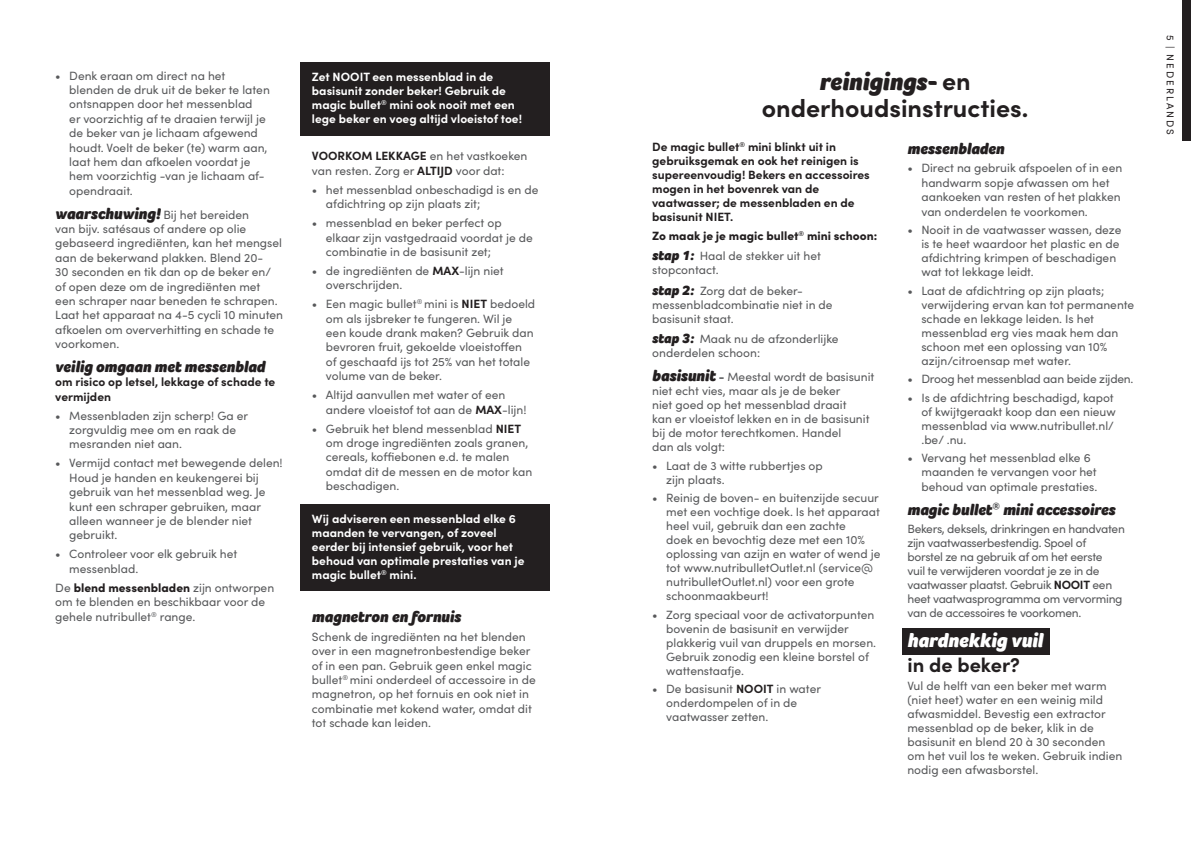
<style>
.page{position:relative;width:1191px;height:842px;background:#fff}
.page>*{position:absolute;margin:0;border:0;box-sizing:border-box;transform-origin:0 0}
.t1{font:700 25px "Sofia Pro";color:#231f20}
.t2{font:italic 900 25px "Foco";color:#231f20}
.t3{font:italic 900 20px "Foco";color:#fff}
.t4{font:700 20px "Sofia Pro";color:#231f20}
.t5{font:italic 900 16px "Foco";color:#231f20}
.t6{font:12px/14.4px "Sofia Pro";color:#58595b}
.t7{font:700 12px/14px "Sofia Pro";color:#fff}
.t8{font:12px/14px "Sofia Pro";letter-spacing:-.025em;color:#58595b}
.t9{font:700 12px/14px "Sofia Pro";color:#231f20}
.t10{font:900 12px/20.5px "Sofia Pro";color:#231f20}
.t11{font:12px "Sofia Pro";letter-spacing:-.02em;color:#58595b}
.t12{font:10px "Sofia Pro";letter-spacing:.2em;color:#231f20}
.s1{font-family:"Foco";font-weight:900;font-style:italic;font-size:16px;color:#231f20}
.s2{font-weight:900;color:#231f20}
.s3{font-weight:700;color:#231f20}
.s4{font-family:"Sofia Pro";font-weight:700;font-style:normal}
.s5{font-family:"Foco";font-style:italic;font-size:14px}
.s6{font-weight:400;color:#58595b}
.s7{font-family:"Foco";font-weight:900;font-style:italic;font-size:14px;color:#231f20}
.s8{font-weight:900}
</style>
<div class="page">
<div style="left:902px;top:628px;width:147px;height:26px;background:#231f20"></div>
<div style="left:1183px;top:0;width:8px;height:140px;background:#231f20"></div>
<div style="left:300px;top:63px;width:250px;height:73px;background:#231f20"></div>
<div style="left:300px;top:504px;width:250px;height:86px;background:#231f20"></div>
<p class="t6" style="left:69px;top:67px;width:202px;text-indent:-14px">• Denk eraan om direct na het blenden de druk uit de beker te laten ontsnappen door het messenblad<br>er voorzichtig af te draaien terwijl je de beker van je lichaam afgewend houdt. Voelt de beker (te) warm aan, laat hem dan afkoelen voordat je hem voorzichtig -van je lichaam af&shy;opendraait.</p>
<p class="t6" style="left:55px;top:206px;width:229px"><span class="s1">waarschuwing!</span> Bij het bereiden<br>van bijv. satésaus of andere op olie gebaseerd ingrediënten, kan het mengsel aan de bekerwand plakken. Blend 20-<br>30 seconden en tik dan op de beker en/ of open deze om de ingrediënten met een schraper naar beneden te schrapen.<br>Laat het apparaat na 4-5 cycli 10 minuten afkoelen om oververhitting en schade te voorkomen.</p>
<h3 class="t5" style="left:55px;top:356px;width:211px">veilig omgaan met messenblad</h3>
<p class="t9" style="left:55px;top:374px;width:222px;line-height:14.4px">om risico op letsel, lekkage of schade te vermijden</p>
<p class="t6" style="left:69px;top:408px;width:180px;text-indent:-14px">• Messenbladen zijn scherp! Ga er zorgvuldig mee om en raak de mesranden niet aan.</p>
<p class="t6" style="left:69px;top:455px;width:215px;text-indent:-14px">• Vermijd contact met bewegende delen!<br>Houd je handen en keukengerei bij gebruik van het messenblad weg. Je kunt een schraper gebruiken, maar alleen wanneer je de blender niet gebruikt.</p>
<p class="t6" style="left:69px;top:546px;width:169px;text-indent:-14px">• Controleer voor elk gebruik het messenblad.</p>
<p class="t6" style="left:55px;top:580px;width:220px">De <span class="s2">blend messenbladen</span> zijn ontworpen om te blenden en beschikbaar voor de gehele nutribullet<sup>®</sup> range.</p>
<p class="t7" style="left:312px;top:69px;width:212px">Zet NOOIT een messenblad in de basisunit zonder beker! Gebruik de magic bullet<sup>®</sup> mini ook nooit met een lege beker en voeg altijd vloeistof toe!</p>
<p class="t6" style="left:312px;top:148px;width:217px"><span class="s3">VOORKOM LEKKAGE</span> en het vastkoeken van resten. Zorg er <span class="s3">ALTIJD</span> voor dat:</p>
<p class="t6" style="left:326px;top:182px;width:214px;text-indent:-14px">• het messenblad onbeschadigd is en de afdichtring op zijn plaats zit;</p>
<p class="t6" style="left:326px;top:215px;width:208px;text-indent:-14px">• messenblad en beker perfect op elkaar zijn vastgedraaid voordat je de combinatie in de basisunit zet;</p>
<p class="t6" style="left:326px;top:263px;width:179px;text-indent:-14px">• de ingrediënten de <span class="s3">MAX</span>-lijn niet overschrijden.</p>
<p class="t6" style="left:326px;top:296px;width:211px;text-indent:-14px">• Een magic bullet<sup>®</sup> mini is <span class="s3">NIET</span> bedoeld om als ijsbreker te fungeren. Wil je een koude drank maken? Gebruik dan bevroren fruit, gekoelde vloeistoffen of geschaafd ijs tot 25% van het totale volume van de beker.</p>
<p class="t6" style="left:326px;top:387px;width:202px;text-indent:-14px">• Altijd aanvullen met water of een andere vloeistof tot aan de <span class="s3">MAX</span>-lijn!</p>
<p class="t6" style="left:326px;top:420px;width:208px;text-indent:-14px">• Gebruik het blend messenblad <span class="s3">NIET </span>om droge ingrediënten zoals granen, cereals, koffiebonen e.d. te malen omdat dit de messen en de motor kan beschadigen.</p>
<p class="t7" style="left:312px;top:511px;width:214px">Wij adviseren een messenblad elke 6 maanden te vervangen, of zoveel eerder bij intensief gebruik, voor het behoud van optimale prestaties van je magic bullet<sup>®</sup> mini.</p>
<h3 class="t5" style="left:312px;top:606px;width:151px">magnetron en fornuis</h3>
<p class="t6" style="left:312px;top:629px;width:225px">Schenk de ingrediënten na het blenden over in een magnetronbestendige beker of in een pan. Gebruik geen enkel magic bullet<sup>®</sup> mini onderdeel of accessoire in de magnetron, op het fornuis en ook niet in combinatie met kokend water, omdat dit tot schade kan leiden.</p>
<h1 class="t2" style="left:819px;top:65px;width:153px">reinigings- <span class="s4">en</span></h1>
<h1 class="t1" style="left:762px;top:89px;width:268px">onderhoudsinstructies.</h1>
<p class="t9" style="left:652px;top:139px;width:219px">De magic bullet<sup>®</sup> mini blinkt uit in gebruiksgemak en ook het reinigen is supereenvoudig! Bekers en accessoires mogen in het bovenrek van de vaatwasser; de messenbladen en de basisunit NIET.</p>
<p class="t10" style="left:652px;top:224px;width:226px">Zo maak je je magic bullet<sup>®</sup> mini schoon: <span class="s5">stap 1:</span> <span class="s6">Haal de stekker uit het</span></p>
<p class="t6" style="left:652px;top:259px;width:152px;line-height:20.6px">stopcontact.<br><span class="s7">stap 2:</span> Zorg dat de beker-</p>
<p class="t6" style="left:652px;top:297px;width:182px;line-height:14px">messenbladcombinatie niet in de basisunit staat.</p>
<p class="t6" style="left:652px;top:331px;width:188px;line-height:14px"><span class="s7">stap 3:</span> Maak nu de afzonderlijke onderdelen schoon:</p>
<p class="t6" style="left:652px;top:369px;width:224px;line-height:14px"><span class="s1">basisunit</span> <span class="s8">-</span> Meestal wordt de basisunit niet echt vies, maar als je de beker<br>niet goed op het messenblad draait<br>kan er vloeistof lekken en in de basisunit bij de motor terechtkomen. Handel<br>dan als volgt:</p>
<p class="t6" style="left:666px;top:458px;width:158px;line-height:14px;text-indent:-14px">• Laat de 3 witte rubbertjes op zijn plaats.</p>
<p class="t6" style="left:666px;top:490px;width:216px;line-height:14px;text-indent:-14px">• Reinig de boven- en buitenzijde secuur met een vochtige doek. Is het apparaat heel vuil, gebruik dan een zachte<br>doek en bevochtig deze met een 10% oplossing van azijn en water of wend je tot www.nutribulletOutlet.nl (service@ nutribulletOutlet.nl) voor een grote schoonmaakbeurt!</p>
<p class="t6" style="left:666px;top:607px;width:211px;line-height:14px;text-indent:-14px">• Zorg speciaal voor de activatorpunten bovenin de basisunit en verwijder plakkerig vuil van druppels en morsen.<br>Gebruik zonodig een kleine borstel of wattenstaafje.</p>
<p class="t6" style="left:666px;top:681px;width:156px;line-height:14px;text-indent:-14px">• De basisunit <span class="s3">NOOIT</span> in water onderdompelen of in de vaatwasser zetten.</p>
<h3 class="t5" style="left:907px;top:138px;width:99px">messenbladen</h3>
<p class="t6" style="left:921px;top:160px;width:202px;text-indent:-14px">• Direct na gebruik afspoelen of in een handwarm sopje afwassen om het aankoeken van resten of het plakken van onderdelen te voorkomen.</p>
<p class="t6" style="left:921px;top:222px;width:202px;line-height:14px;text-indent:-14px">• Nooit in de vaatwasser wassen, deze is te heet waardoor het plastic en de afdichtring krimpen of beschadigen wat tot lekkage leidt.</p>
<p class="t6" style="left:921px;top:283px;width:214px;line-height:14px;text-indent:-14px">• Laat de afdichtring op zijn plaats; verwijdering ervan kan tot permanente schade en lekkage leiden. Is het messenblad erg vies maak hem dan schoon met een oplossing van 10% azijn/citroensap met water.</p>
<p class="t11" style="left:907px;top:370px;width:227px">• Droog het messenblad aan beide zijden.</p>
<p class="t6" style="left:921px;top:390px;width:196px;line-height:14px;text-indent:-14px">• Is de afdichtring beschadigd, kapot of kwijtgeraakt koop dan een nieuw messenblad via www.nutribullet.nl/ .be/ .nu.</p>
<p class="t6" style="left:921px;top:450px;width:177px;text-indent:-14px">• Vervang het messenblad elke 6 maanden te vervangen voor het behoud van optimale prestaties.</p>
<h3 class="t5" style="left:907px;top:498px;width:209px">magic bullet<sup>®</sup> mini accessoires</h3>
<p class="t8" style="left:907px;top:521px;width:219px">Bekers, deksels, drinkringen en handvaten zijn vaatwasserbestendig. Spoel of<br>borstel ze na gebruik af om het eerste<br>vuil te verwijderen voordat je ze in de vaatwasser plaatst. Gebruik <span class="s3">NOOIT</span> een heet vaatwasprogramma om vervorming van de accessoires te voorkomen.</p>
<h2 class="t3" style="left:907px;top:627px;width:137px">hardnekkig vuil</h2>
<h2 class="t4" style="left:907px;top:649px;width:114px">in de beker?</h2>
<p class="t6" style="left:907px;top:678px;width:216px;line-height:14px">Vul de helft van een beker met warm (niet heet) water en een weinig mild afwasmiddel. Bevestig een extractor messenblad op de beker, klik in de basisunit en blend 20 à 30 seconden om het vuil los te weken. Gebruik indien nodig een afwasborstel.</p>
<p class="t12" style="left:1177px;top:35px;width:101px;rotate:90deg">5 | NEDERLANDS</p>
</div>
